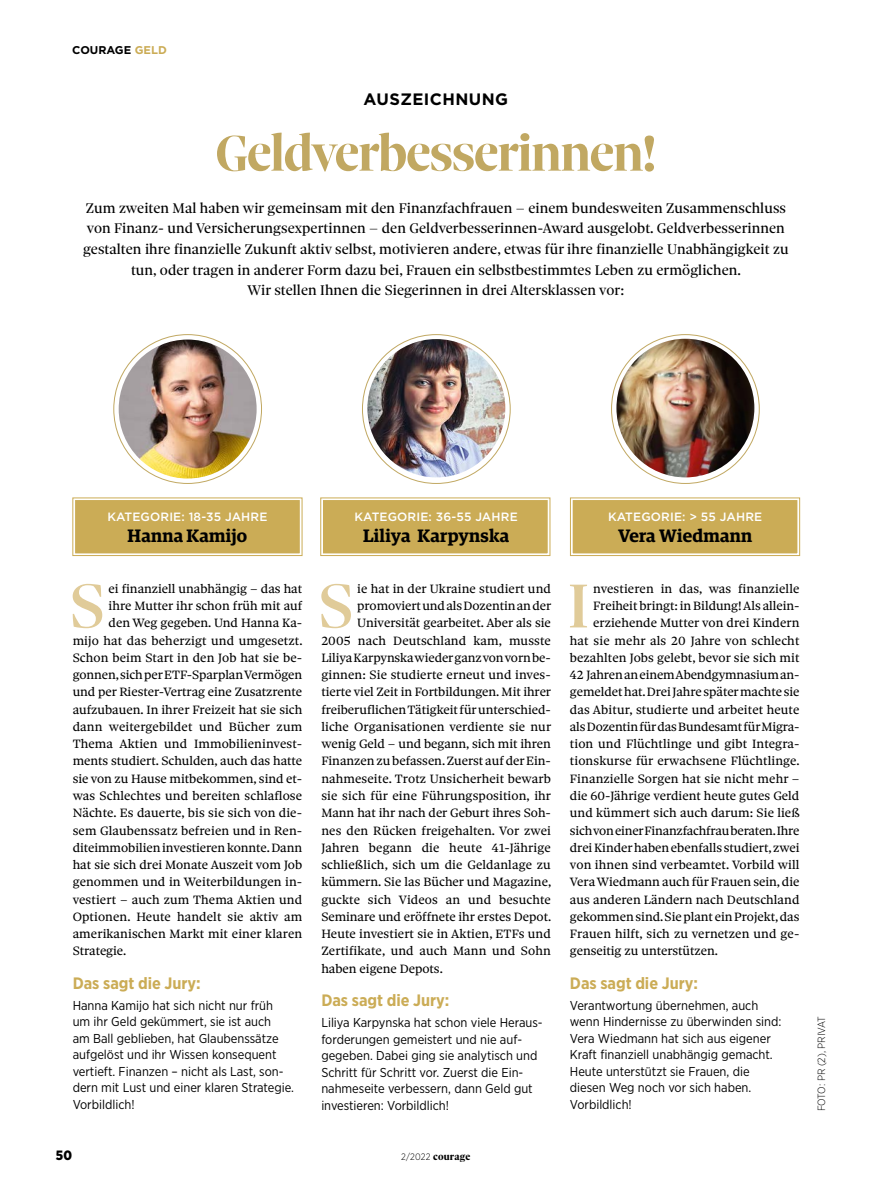
<style>
.page{position:relative;width:893px;height:1191px;background:#fff}
.page>*{position:absolute;margin:0;border:0;box-sizing:border-box;transform-origin:0 0}
.t1{font:500 66.75px "Sole Serif Display";color:#e0cb99}
.t2{font:700 54px "Sole Serif Big Display";letter-spacing:-.02em;color:#c1a862}
.t3{font:600 18px "Guardian Egyp";letter-spacing:.01em;color:#000}
.t4{font:700 16.5px "Gotham Narrow";color:#cbac56}
.t5{font:700 16.5px "Gotham";letter-spacing:.025em;color:#000}
.t6{font:15px/20.7px "Sole Serif Headline";letter-spacing:.005em;color:#000;text-align:center}
.t7{font:900 13.5px "Gotham Narrow";color:#000}
.t8{font:12.9px "Sole Serif Text";color:#000}
.t9{font:12.9px/16.5px "Gotham Narrow";color:#000}
.t10{font:500 12px "Gotham";letter-spacing:.01em;color:#fff}
.t11{font:700 11.25px "Gotham";color:#000}
.t12{font:300 10.5px "Gotham Narrow";letter-spacing:-.02em;color:#000}
.t13{font:800 10.5px "Sole Serif Headline";letter-spacing:.02em;color:#000}
.s1{color:#cbac56}
.s2{font-family:"Gotham Narrow";font-weight:300;font-size:9.3px}
</style>
<div class="page">
<img style="left:367px;top:339px;width:138px;height:138px;border-radius:69px">
<img style="left:119px;top:339px;width:138px;height:139px">
<img style="left:616px;top:339px;width:138px;height:138px;border-radius:69px">
<div style="left:71px;top:495px;width:233px;height:63px;background:#cbac56;border:4px solid #fff"></div>
<div style="left:72px;top:497px;width:230px;height:59px;border:1px solid #cbac56"></div>
<div style="left:318px;top:495px;width:234px;height:63px;background:#cbac56;border:4px solid #fff"></div>
<div style="left:320px;top:497px;width:230px;height:59px;border:1px solid #cbac56"></div>
<div style="left:568px;top:495px;width:234px;height:63px;background:#cbac56;border:4px solid #fff"></div>
<div style="left:570px;top:497px;width:230px;height:59px;border:1px solid #cbac56"></div>
<p class="t11" style="left:72px;top:43px;width:96px">COURAGE <span class="s1">GELD</span></p>
<p class="t5" style="left:364px;top:88px;width:146px">AUSZEICHNUNG</p>
<h2 class="t2" style="left:215px;top:112px;width:442px">Geldverbesserinnen!</h2>
<p class="t6" style="left:83px;top:197px;width:707px">Zum zweiten Mal haben wir gemeinsam mit den Finanzfachfrauen – einem bundesweiten Zusammenschluss von Finanz- und Versicherungsexpertinnen – den Geldverbesserinnen-Award ausgelobt. Geldverbesserinnen gestalten ihre finanzielle Zukunft aktiv selbst, motivieren andere, etwas für ihre finanzielle Unabhängigkeit zu tun, oder tragen in anderer Form dazu bei, Frauen ein selbstbestimmtes Leben zu ermöglichen.<br>Wir stellen Ihnen die Siegerinnen in drei Altersklassen vor:</p>
<p class="t10" style="left:107px;top:509px;width:162px">KATEGORIE: 18-35 JAHRE</p>
<h3 class="t3" style="left:128px;top:522px;width:121px">Hanna Kamijo</h3>
<h1 class="t1" style="left:70px;top:555px;width:36px">S</h1>
<p class="t8" style="left:109px;top:578px;width:195px">ei finanziell unabhängig – das hat</p>
<p class="t8" style="left:109px;top:595px;width:195px">ihre Mutter ihr schon früh mit auf</p>
<p class="t8" style="left:109px;top:613px;width:195px">den Weg gegeben. Und Hanna Ka-</p>
<p class="t8" style="left:73px;top:630px;width:231px">mijo hat das beherzigt und umgesetzt.</p>
<p class="t8" style="left:73px;top:647px;width:231px">Schon beim Start in den Job hat sie be-</p>
<p class="t8" style="left:73px;top:664px;width:231px">gonnen, sich per ETF-Sparplan Vermögen</p>
<p class="t8" style="left:73px;top:682px;width:231px">und per Riester-Vertrag eine Zusatzrente</p>
<p class="t8" style="left:73px;top:699px;width:231px">aufzubauen. In ihrer Freizeit hat sie sich</p>
<p class="t8" style="left:73px;top:716px;width:231px">dann weitergebildet und Bücher zum</p>
<p class="t8" style="left:73px;top:733px;width:231px">Thema Aktien und Immobilieninvest-</p>
<p class="t8" style="left:73px;top:751px;width:231px">ments studiert. Schulden, auch das hatte</p>
<p class="t8" style="left:73px;top:768px;width:231px">sie von zu Hause mitbekommen, sind et-</p>
<p class="t8" style="left:73px;top:785px;width:231px">was Schlechtes und bereiten schlaflose</p>
<p class="t8" style="left:73px;top:802px;width:231px">Nächte. Es dauerte, bis sie sich von die-</p>
<p class="t8" style="left:73px;top:820px;width:229px">sem Glaubenssatz befreien und in Ren-</p>
<p class="t8" style="left:73px;top:837px;width:231px">diteimmobilien investieren konnte. Dann</p>
<p class="t8" style="left:73px;top:854px;width:231px">hat sie sich drei Monate Auszeit vom Job</p>
<p class="t8" style="left:73px;top:871px;width:231px">genommen und in Weiterbildungen in-</p>
<p class="t8" style="left:73px;top:889px;width:231px">vestiert – auch zum Thema Aktien und</p>
<p class="t8" style="left:73px;top:906px;width:231px">Optionen. Heute handelt sie aktiv am</p>
<p class="t8" style="left:73px;top:923px;width:231px">amerikanischen Markt mit einer klaren</p>
<p class="t8" style="left:73px;top:940px;width:55px">Strategie.</p>
<p class="t4" style="left:73px;top:972px;width:129px">Das sagt die Jury:</p>
<p class="t9" style="left:73px;top:996px;width:223px">Hanna Kamijo hat sich nicht nur früh<br>um ihr Geld gekümmert, sie ist auch<br>am Ball geblieben, hat Glaubenssätze aufgelöst und ihr Wissen konsequent vertieft. Finanzen – nicht als Last, son&shy;dern mit Lust und einer klaren Strategie.<br>Vorbildlich!</p>
<p class="t10" style="left:354px;top:509px;width:165px">KATEGORIE: 36-55 JAHRE</p>
<h3 class="t3" style="left:363px;top:522px;width:148px">Liliya Karpynska</h3>
<h1 class="t1" style="left:318px;top:555px;width:36px">S</h1>
<p class="t8" style="left:357px;top:578px;width:195px">ie hat in der Ukraine studiert und</p>
<p class="t8" style="left:357px;top:595px;width:195px">promoviert und als Dozentin an der</p>
<p class="t8" style="left:357px;top:613px;width:195px">Universität gearbeitet. Aber als sie</p>
<p class="t8" style="left:321px;top:630px;width:231px">2005 nach Deutschland kam, musste</p>
<p class="t8" style="left:321px;top:647px;width:231px">Liliya Karpynska wieder ganz von vorn be-</p>
<p class="t8" style="left:321px;top:664px;width:231px">ginnen: Sie studierte erneut und inves-</p>
<p class="t8" style="left:321px;top:682px;width:231px">tierte viel Zeit in Fortbildungen. Mit ihrer</p>
<p class="t8" style="left:321px;top:699px;width:231px">freiberuflichen Tätigkeit für unterschied-</p>
<p class="t8" style="left:321px;top:716px;width:231px">liche Organisationen verdiente sie nur</p>
<p class="t8" style="left:321px;top:733px;width:231px">wenig Geld – und begann, sich mit ihren</p>
<p class="t8" style="left:321px;top:751px;width:231px">Finanzen zu befassen. Zuerst auf der Ein-</p>
<p class="t8" style="left:321px;top:768px;width:231px">nahmeseite. Trotz Unsicherheit bewarb</p>
<p class="t8" style="left:321px;top:785px;width:231px">sie sich für eine Führungsposition, ihr</p>
<p class="t8" style="left:321px;top:802px;width:231px">Mann hat ihr nach der Geburt ihres Soh-</p>
<p class="t8" style="left:321px;top:820px;width:231px">nes den Rücken freigehalten. Vor zwei</p>
<p class="t8" style="left:321px;top:837px;width:231px">Jahren begann die heute 41-Jährige</p>
<p class="t8" style="left:321px;top:854px;width:231px">schließlich, sich um die Geldanlage zu</p>
<p class="t8" style="left:321px;top:871px;width:231px">kümmern. Sie las Bücher und Magazine,</p>
<p class="t8" style="left:321px;top:889px;width:231px">guckte sich Videos an und besuchte</p>
<p class="t8" style="left:321px;top:906px;width:231px">Seminare und eröffnete ihr erstes Depot.</p>
<p class="t8" style="left:321px;top:923px;width:231px">Heute investiert sie in Aktien, ETFs und</p>
<p class="t8" style="left:321px;top:940px;width:231px">Zertifikate, und auch Mann und Sohn</p>
<p class="t8" style="left:321px;top:958px;width:123px">haben eigene Depots.</p>
<p class="t4" style="left:321px;top:990px;width:129px">Das sagt die Jury:</p>
<p class="t9" style="left:321px;top:1014px;width:223px">Liliya Karpynska hat schon viele Heraus&shy;forderungen gemeistert und nie auf&shy;gegeben. Dabei ging sie analytisch und Schritt für Schritt vor. Zuerst die Ein&shy;nahmeseite verbessern, dann Geld gut investieren: Vorbildlich!</p>
<p class="t7" style="left:56px;top:1146px;width:18px">50</p>
<p class="t13" style="left:401px;top:1148px;width:71px"><span class="s2">2/2022</span> courage</p>
<p class="t10" style="left:608px;top:509px;width:156px">KATEGORIE: &gt; 55 JAHRE</p>
<h3 class="t3" style="left:618px;top:522px;width:136px">Vera Wiedmann</h3>
<h1 class="t1" style="left:568px;top:555px;width:23px">I</h1>
<p class="t8" style="left:593px;top:578px;width:208px">nvestieren in das, was finanzielle</p>
<p class="t8" style="left:593px;top:595px;width:208px">Freiheit bringt: in Bildung! Als allein-</p>
<p class="t8" style="left:593px;top:613px;width:208px">erziehende Mutter von drei Kindern</p>
<p class="t8" style="left:570px;top:630px;width:231px">hat sie mehr als 20 Jahre von schlecht</p>
<p class="t8" style="left:570px;top:647px;width:231px">bezahlten Jobs gelebt, bevor sie sich mit</p>
<p class="t8" style="left:570px;top:664px;width:231px">42 Jahren an einem Abendgymnasium an-</p>
<p class="t8" style="left:570px;top:682px;width:231px">gemeldet hat. Drei Jahre später machte sie</p>
<p class="t8" style="left:570px;top:699px;width:231px">das Abitur, studierte und arbeitet heute</p>
<p class="t8" style="left:570px;top:716px;width:231px">als Dozentin für das Bundesamt für Migra-</p>
<p class="t8" style="left:570px;top:733px;width:229px">tion und Flüchtlinge und gibt Integra-</p>
<p class="t8" style="left:570px;top:751px;width:231px">tionskurse für erwachsene Flüchtlinge.</p>
<p class="t8" style="left:570px;top:768px;width:231px">Finanzielle Sorgen hat sie nicht mehr –</p>
<p class="t8" style="left:570px;top:785px;width:231px">die 60-Jährige verdient heute gutes Geld</p>
<p class="t8" style="left:570px;top:802px;width:231px">und kümmert sich auch darum: Sie ließ</p>
<p class="t8" style="left:570px;top:820px;width:231px">sich von einer Finanzfachfrau beraten. Ihre</p>
<p class="t8" style="left:570px;top:837px;width:231px">drei Kinder haben ebenfalls studiert, zwei</p>
<p class="t8" style="left:570px;top:854px;width:231px">von ihnen sind verbeamtet. Vorbild will</p>
<p class="t8" style="left:570px;top:871px;width:231px">Vera Wiedmann auch für Frauen sein, die</p>
<p class="t8" style="left:570px;top:889px;width:231px">aus anderen Ländern nach Deutschland</p>
<p class="t8" style="left:570px;top:906px;width:231px">gekommen sind. Sie plant ein Projekt, das</p>
<p class="t8" style="left:570px;top:923px;width:231px">Frauen hilft, sich zu vernetzen und ge-</p>
<p class="t8" style="left:570px;top:940px;width:149px">genseitig zu unterstützen.</p>
<p class="t4" style="left:570px;top:972px;width:129px">Das sagt die Jury:</p>
<p class="t9" style="left:570px;top:996px;width:213px">Verantwortung übernehmen, auch wenn Hindernisse zu überwinden sind:<br>Vera Wiedmann hat sich aus eigener<br>Kraft finanziell unabhängig gemacht.<br>Heute unterstützt sie Frauen, die diesen Weg noch vor sich haben.<br>Vorbildlich!</p>
<p class="t12" style="left:815px;top:1111px;width:97px;rotate:-90deg">FOTO: PR (2), PRIVAT</p>
</div>
